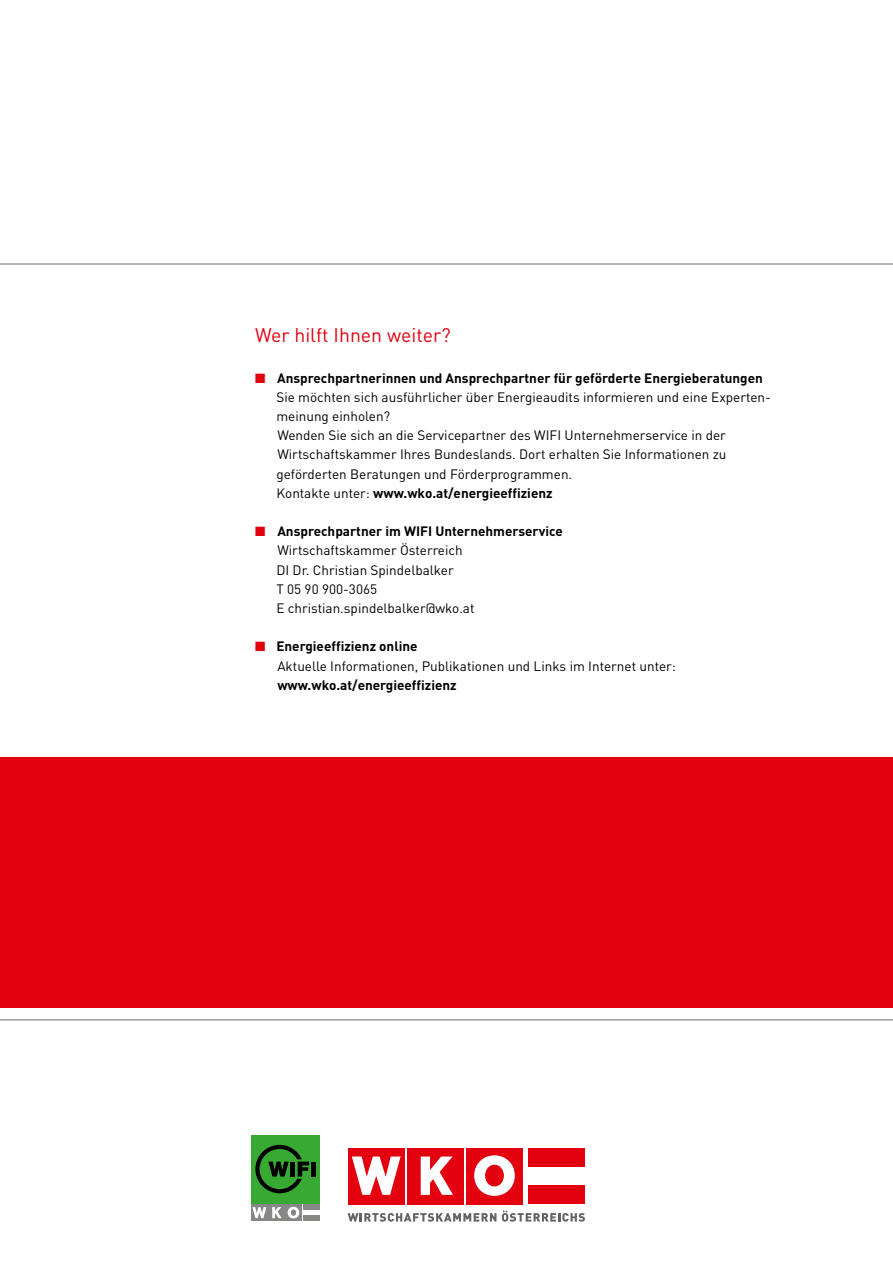
<style>
.page{position:relative;width:893px;height:1263px;background:#fff}
.page>*{position:absolute;margin:0;border:0;box-sizing:border-box;transform-origin:0 0}
.t1{font:19.5px "DIN";color:#e3000f}
.t2{font:13.5px/19.2px "DIN";color:#000}
.t3{font:700 13.5px "DIN";color:#000}
.s1{color:#e3000f}
.s2{font-weight:700}
</style>
<div class="page">
<div style="left:251px;top:1135px;width:68px;height:68px;background:#38aa34"></div>
<div style="left:285px;top:1204px;width:17px;height:17px;background:#878786"></div>
<div style="left:268px;top:1204px;width:17px;height:17px;background:#878786"></div>
<svg style="left:272px;top:1207px;width:10px;height:11px"></svg>
<div style="left:251px;top:1204px;width:17px;height:17px;background:#878786"></div>
<svg style="left:252px;top:1207px;width:14px;height:11px"></svg>
<div style="left:303px;top:1204px;width:16px;height:6px;background:#878786"></div>
<div style="left:303px;top:1215px;width:16px;height:6px;background:#878786"></div>
<hr style="left:311px;top:1161px;width:4px;height:15px;background:#000">
<svg style="left:255px;top:1145px;width:54px;height:48px"></svg>
<svg style="left:288px;top:1207px;width:11px;height:11px"></svg>
<div style="left:466px;top:1148px;width:57px;height:56px;background:#e3000f"></div>
<div style="left:407px;top:1148px;width:56px;height:56px;background:#e3000f"></div>
<svg style="left:348px;top:1213px;width:148px;height:8px"></svg>
<svg style="left:502px;top:1210px;width:83px;height:11px"></svg>
<svg style="left:421px;top:1156px;width:32px;height:39px"></svg>
<div style="left:348px;top:1148px;width:56px;height:56px;background:#e3000f"></div>
<svg style="left:352px;top:1156px;width:49px;height:39px"></svg>
<div style="left:528px;top:1148px;width:57px;height:19px;background:#e3000f"></div>
<div style="left:528px;top:1185px;width:57px;height:19px;background:#e3000f"></div>
<svg style="left:474px;top:1155px;width:41px;height:41px"></svg>
<div style="left:486px;top:1165px;width:17px;height:21px;background:#e3000f;border-radius:50%"></div>
<div style="left:485px;top:1165px;width:19px;height:21px;border:1px solid #e3000f;border-radius:50%"></div>
<div style="left:0;top:757px;width:893px;height:251px;background:#e3000f"></div>
<hr style="left:0;top:263px;width:893px;height:2px;background:#7b7b7a">
<hr style="left:0;top:1019px;width:893px;height:1px;background:#7b7b7a">
<h1 class="t1" style="left:255px;top:323px;width:197px">Wer hilft Ihnen weiter?</h1>
<p class="t2" style="left:276px;top:368px;width:496px;text-indent:-21px"><span class="s1">■</span> <span class="s2">Ansprechpartnerinnen und Ansprechpartner für geförderte Energieberatungen </span>Sie möchten sich ausführlicher über Energieaudits informieren und eine Experten&shy;meinung einholen?<br>Wenden Sie sich an die Servicepartner des WIFI Unternehmerservice in der Wirtschaftskammer Ihres Bundeslands. Dort erhalten Sie Informationen zu geförderten Beratungen und Förderprogrammen.<br>Kontakte unter: <span class="s2">www.wko.at/energieeffizienz</span></p>
<p class="t2" style="left:276px;top:521px;width:288px;text-indent:-21px"><span class="s1">■</span> <span class="s2">Ansprechpartner im WIFI Unternehmerservice<br></span>Wirtschaftskammer Österreich<br>DI Dr. Christian Spindelbalker<br>T 05 90 900-3065<br>E christian.spindelbalker@wko.at</p>
<p class="t2" style="left:277px;top:637px;width:400px;text-indent:-22px"><span class="s1">■</span> <span class="s2">Energieeffizienz online<br></span>Aktuelle Informationen, Publikationen und Links im Internet unter:</p>
<p class="t3" style="left:277px;top:676px;width:181px">www.wko.at/energieeffizienz</p>
</div>
